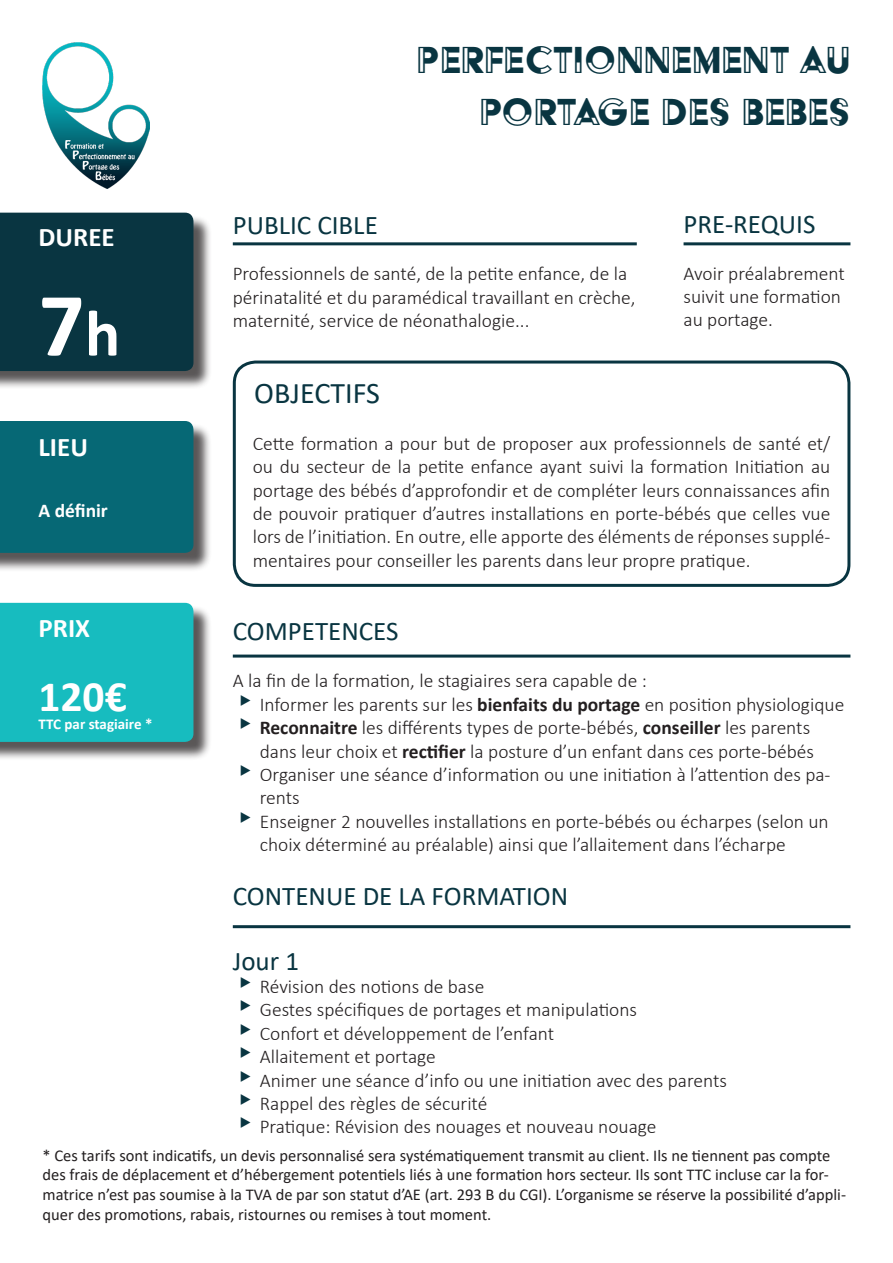
<style>
.page{position:relative;width:893px;height:1263px;background:#fff}
.page>*{position:absolute;margin:0;border:0;box-sizing:border-box;transform-origin:0 0}
.ENCART{font:700 91.5px "Calibri";color:#fff}
.Titre_formation{font:43.5px "Acier BAT Text Noir";color:#093541}
.t1{font:700 43.5px "Calibri";color:#fff}
.Lieu_de_formation{font:30px "Calibri";color:#093541}
.Lieu_de_formation-2{font:27px "Calibri";color:#093541}
.ENCART-2{font:700 27px "Calibri";color:#fff}
.OBJECTIF{font:300 19.5px/23.4px "Calibri";color:#231f20}
.Programme{font:300 19.5px/23.4px "Calibri";color:#231f20}
.ENCART-3{font:700 19.5px "Calibri";color:#fff}
.t2{font:16.5px/19.8px "Calibri";color:#231f20}
.t3{font:700 15px "Calibri";color:#fff}
.s1{font-size:66px}
.s2{color:#093541}
.s3{font-weight:700}
</style>
<div class="page">
<div style="left:0;top:215px;width:212px;height:175px;background:#231f20;opacity:.75"></div>
<div style="left:0;top:213px;width:193px;height:158px;background:#093541"></div>
<div style="left:0;top:423px;width:212px;height:149px;background:#231f20;opacity:.75"></div>
<div style="left:0;top:421px;width:193px;height:132px;background:#066875"></div>
<div style="left:0;top:605px;width:212px;height:156px;background:#231f20;opacity:.75"></div>
<div style="left:0;top:603px;width:193px;height:139px;background:#17bcbf"></div>
<div style="left:233px;top:360px;width:617px;height:227px;border:3px solid #093541;border-radius:21px"></div>
<hr style="left:233px;top:242px;width:404px;height:3px;background:#093541">
<hr style="left:684px;top:242px;width:166px;height:3px;background:#093541">
<hr style="left:233px;top:654px;width:617px;height:3px;background:#093541">
<hr style="left:233px;top:925px;width:617px;height:3px;background:#093541">
<img style="left:43px;top:43px;width:107px;height:145px">
<p class="ENCART-2" style="left:39px;top:218px;width:78px">DUREE</p>
<p class="ENCART" style="left:39px;top:260px;width:83px">7<span class="s1">h</span></p>
<p class="ENCART-2" style="left:39px;top:427px;width:51px">LIEU</p>
<p class="ENCART-3" style="left:39px;top:496px;width:71px">A définir</p>
<p class="ENCART-2" style="left:39px;top:609px;width:53px">PRIX</p>
<p class="t1" style="left:39px;top:666px;width:90px">120€</p>
<p class="t3" style="left:39px;top:713px;width:115px">TTC par stagiaire *</p>
<p class="Titre_formation" style="left:416px;top:37px;width:435px">PERFECTIONNEMENT AU</p>
<p class="Titre_formation" style="left:479px;top:89px;width:373px">PORTAGE DES BEBES</p>
<p class="Lieu_de_formation-2" style="left:233px;top:206px;width:147px">PUBLIC CIBLE</p>
<p class="Programme" style="left:233px;top:262px;width:404px">Professionnels de santé, de la petite enfance, de la périnatalité et du paramédical travaillant en crèche, maternité, service de néonathalogie...</p>
<p class="Lieu_de_formation-2" style="left:684px;top:205px;width:133px">PRE-REQUIS</p>
<p class="Programme" style="left:684px;top:261px;width:163px">Avoir préalabrement suivit une formation au portage.</p>
<p class="Lieu_de_formation" style="left:254px;top:372px;width:127px">OBJECTIFS</p>
<p class="OBJECTIF" style="left:253px;top:431px;width:579px;text-align:justify">Cette formation a pour but de proposer aux professionnels de santé et/ ou du secteur de la petite enfance ayant suivi la formation Initiation au portage des bébés d’approfondir et de compléter leurs connaissances afin de pouvoir pratiquer d’autres installations en porte-bébés que celles vue lors de l’initiation. En outre, elle apporte des éléments de réponses supplé&shy;mentaires pour conseiller les parents dans leur propre pratique.</p>
<p class="Lieu_de_formation-2" style="left:233px;top:613px;width:167px">COMPETENCES</p>
<p class="Programme" style="left:233px;top:669px;width:416px">A la fin de la formation, le stagiaires sera capable de :</p>
<p class="OBJECTIF" style="left:233px;top:692px;width:613px"><span class="s2">▸</span>Informer les parents sur les <span class="s3">bienfaits du portage</span> en position physiologique</p>
<p class="OBJECTIF" style="left:233px;top:716px;width:583px;text-align:right"><span class="s2">▸</span><span class="s3">Reconnaitre</span> les différents types de porte-bébés, <span class="s3">conseiller</span> les parents dans leur choix et <span class="s3">rectifier</span> la posture d’un enfant dans ces porte-bébés</p>
<p class="OBJECTIF" style="left:260px;top:762px;width:572px;text-indent:-27px"><span class="s2">▸</span>Organiser une séance d’information ou une initiation à l’attention des pa&shy;rents</p>
<p class="OBJECTIF" style="left:260px;top:809px;width:570px;text-indent:-27px"><span class="s2">▸</span>Enseigner 2 nouvelles installations en porte-bébés ou écharpes (selon un choix déterminé au préalable) ainsi que l’allaitement dans l’écharpe</p>
<p class="Lieu_de_formation-2" style="left:233px;top:877px;width:337px">CONTENUE DE LA FORMATION</p>
<p class="Lieu_de_formation-2" style="left:233px;top:942px;width:68px">Jour 1</p>
<p class="OBJECTIF" style="left:233px;top:974px;width:253px"><span class="s2">▸</span>Révision des notions de base</p>
<p class="OBJECTIF" style="left:233px;top:998px;width:406px"><span class="s2">▸</span>Gestes spécifiques de portages et manipulations</p>
<p class="OBJECTIF" style="left:233px;top:1021px;width:323px"><span class="s2">▸</span>Confort et développement de l’enfant</p>
<p class="OBJECTIF" style="left:233px;top:1045px;width:205px"><span class="s2">▸</span>Allaitement et portage</p>
<p class="OBJECTIF" style="left:233px;top:1068px;width:496px"><span class="s2">▸</span>Animer une séance d’info ou une initiation avec des parents</p>
<p class="OBJECTIF" style="left:233px;top:1091px;width:256px"><span class="s2">▸</span>Rappel des règles de sécurité</p>
<p class="OBJECTIF" style="left:233px;top:1115px;width:425px"><span class="s2">▸</span>Pratique: Révision des nouages et nouveau nouage</p>
<p class="t2" style="left:43px;top:1145px;width:805px">* Ces tarifs sont indicatifs, un devis personnalisé sera systématiquement transmit au client. Ils ne tiennent pas compte des frais de déplacement et d’hébergement potentiels liés à une formation hors secteur. Ils sont TTC incluse car la for&shy;matrice n’est pas soumise à la TVA de par son statut d’AE (art. 293 B du CGI). L’organisme se réserve la possibilité d’appli&shy;quer des promotions, rabais, ristournes ou remises à tout moment.</p>
</div>
